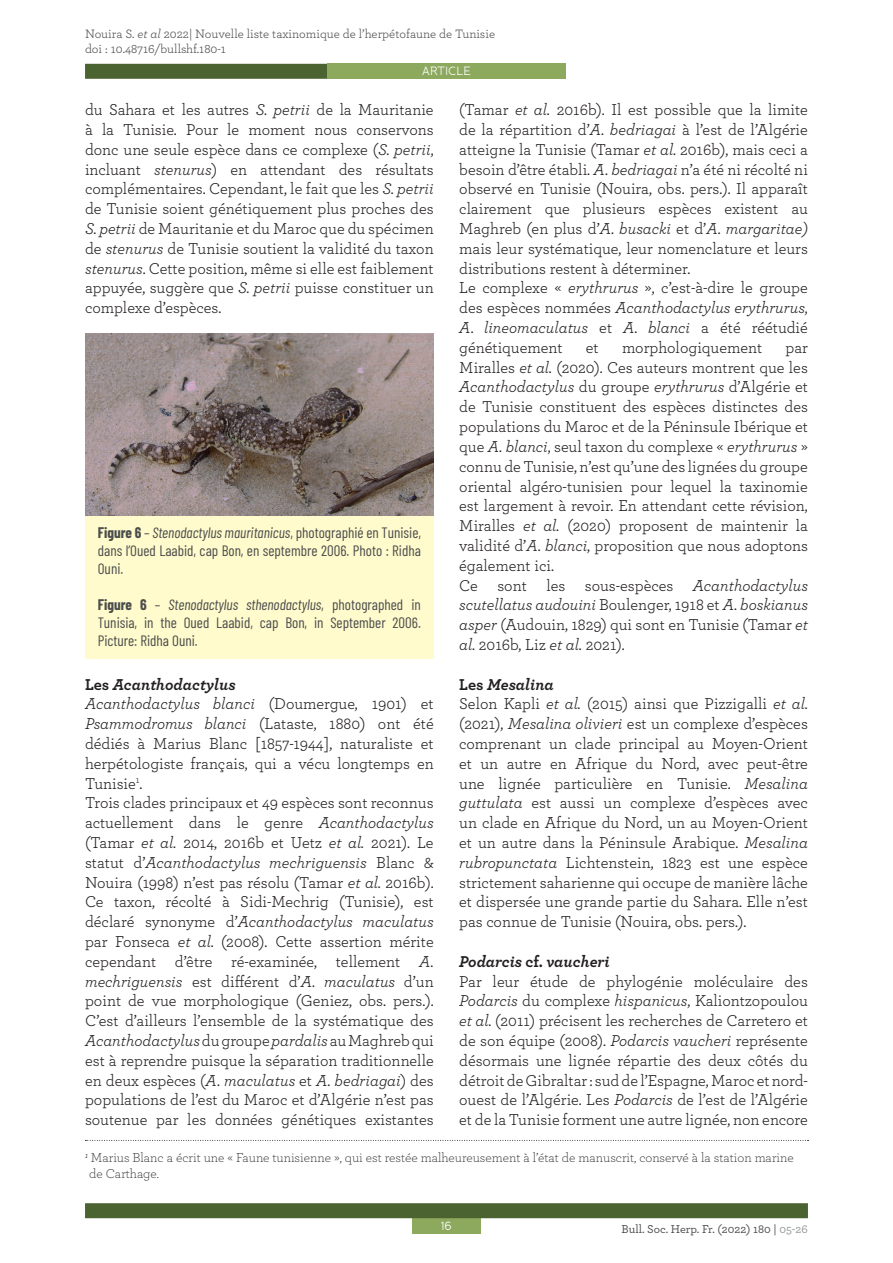
<style>
.page{position:relative;width:893px;height:1263px;background:#fff}
.page>*{position:absolute;margin:0;border:0;box-sizing:border-box;transform-origin:0 0}
.t1{font:16.5px/19.8px "Archer";color:#231f20}
.t2{font:15px/18px "Barlow Condensed";color:#4b4c4d;text-align:justify}
.t3{font:300 13.5px/16.2px "Archer";color:#231f20}
.t4{font:12.75px/15px "Archer";color:#4b4c4d}
.t5{font:500 12px "Archer";color:#4b4c4d}
.t6{font:12px "Banda";letter-spacing:-.01em;color:#fff}
.s1{font-style:italic}
.s2{font-weight:700}
.s3{font-weight:700;font-style:italic}
.s4{color:#939598}
</style>
<div class="page">
<div style="left:412px;top:1218px;width:68px;height:15px;background:#8da95e"></div>
<div style="left:85px;top:1203px;width:723px;height:15px;background:#4a6331"></div>
<div style="left:85px;top:64px;width:457px;height:15px;background:#4a6331"></div>
<div style="left:327px;top:64px;width:239px;height:15px;background:#8da95e"></div>
<svg style="left:85px;top:1140px;width:723px;height:1px"></svg>
<div style="left:85px;top:514px;width:349px;height:145px;background:#fffbcc"></div>
<img style="left:85px;top:334px;width:349px;height:182px">
<p class="t4" style="left:85px;top:26px;width:412px">Nouira S. <span class="s1">et al</span> 2022| Nouvelle liste taxinomique de l’herpétofaune de Tunisie doi : 10.48716/bullshf.180-1</p>
<p class="t6" style="left:422px;top:64px;width:51px">ARTICLE</p>
<p class="t1" style="left:459px;top:99px;width:350px">(Tamar <span class="s1">et al.</span> 2016b). Il est possible que la limite de la répartition d’<span class="s1">A. bedriagai</span> à l’est de l’Algérie atteigne la Tunisie (Tamar <span class="s1">et al.</span> 2016b), mais ceci a besoin d’être établi. <span class="s1">A. bedriagai</span> n’a été ni récolté ni observé en Tunisie (Nouira, obs. pers.). Il apparaît clairement que plusieurs espèces existent au Maghreb (en plus d’<span class="s1">A. busacki</span> et d’<span class="s1">A. margaritae) </span>mais leur systématique, leur nomenclature et leurs distributions restent à déterminer.<br>Le complexe « <span class="s1">erythrurus</span> », c’est-à-dire le groupe des espèces nommées <span class="s1">Acanthodactylus erythrurus</span>, <span class="s1">A. lineomaculatus</span> et <span class="s1">A. blanci</span> a été réétudié génétiquement</p>
<p class="t1" style="left:85px;top:99px;width:350px;text-align:justify">du Sahara et les autres <span class="s1">S. petrii</span> de la Mauritanie à la Tunisie. Pour le moment nous conservons donc une seule espèce dans ce complexe (<span class="s1">S. petrii</span>, incluant <span class="s1">stenurus</span>) en attendant des résultats complémentaires. Cependant, le fait que les <span class="s1">S. petrii </span>de Tunisie soient génétiquement plus proches des <span class="s1">S. petrii</span> de Mauritanie et du Maroc que du spécimen de <span class="s1">stenurus</span> de Tunisie soutient la validité du taxon <span class="s1">stenurus</span>. Cette position, même si elle est faiblement appuyée, suggère que <span class="s1">S. petrii</span> puisse constituer un complexe d’espèces.</p>
<p class="t1" style="left:586px;top:337px;width:14px">et</p>
<p class="t1" style="left:622px;top:337px;width:142px">morphologiquement</p>
<p class="t1" style="left:459px;top:337px;width:350px;text-indent:326px">par Miralles <span class="s1">et al.</span> (2020). Ces auteurs montrent que les <span class="s1">Acanthodactylus</span> du groupe <span class="s1">erythrurus</span> d’Algérie et de Tunisie constituent des espèces distinctes des populations du Maroc et de la Péninsule Ibérique et que <span class="s1">A. blanci</span>, seul taxon du complexe « <span class="s1">erythrurus</span> » connu de Tunisie, n’est qu’une des lignées du groupe oriental algéro-tunisien pour lequel la taxinomie est largement à revoir. En attendant cette révision, Miralles <span class="s1">et al.</span> (2020) proposent de maintenir la validité d’<span class="s1">A. blanci</span>, proposition que nous adoptons également ici.<br>Ce sont les sous-espèces <span class="s1">Acanthodactylus scutellatus audouini</span> Boulenger, 1918 et <span class="s1">A. boskianus asper</span> (Audouin, 1829) qui sont en Tunisie (Tamar <span class="s1">et al.</span> 2016b, Liz <span class="s1">et al.</span> 2021).</p>
<p class="t1" style="left:459px;top:673px;width:350px"><span class="s2">Les</span> <span class="s3">Mesalina<br></span>Selon Kapli <span class="s1">et al.</span> (2015) ainsi que Pizzigalli <span class="s1">et al. </span>(2021), <span class="s1">Mesalina olivieri</span> est un complexe d’espèces comprenant un clade principal au Moyen-Orient et un autre en Afrique du Nord, avec peut-être une lignée particulière en Tunisie. <span class="s1">Mesalina guttulata</span> est aussi un complexe d’espèces avec un clade en Afrique du Nord, un au Moyen-Orient et un autre dans la Péninsule Arabique. <span class="s1">Mesalina rubropunctata</span> Lichtenstein, 1823 est une espèce strictement saharienne qui occupe de manière lâche et dispersée une grande partie du Sahara. Elle n’est pas connue de Tunisie (Nouira, obs. pers.).</p>
<p class="t1" style="left:459px;top:950px;width:350px"><span class="s3">Podarcis</span> <span class="s2">cf.</span> <span class="s3">vaucheri<br></span>Par leur étude de phylogénie moléculaire des <span class="s1">Podarcis</span> du complexe <span class="s1">hispanicus</span>, Kaliontzopoulou <span class="s1">et al.</span> (2011) précisent les recherches de Carretero et de son équipe (2008). <span class="s1">Podarcis vaucheri</span> représente désormais une lignée répartie des deux côtés du détroit de Gibraltar : sud de l’Espagne, Maroc et nord&shy;ouest de l’Algérie. Les <span class="s1">Podarcis</span> de l’est de l’Algérie et de la Tunisie forment une autre lignée, non encore</p>
<p class="t3" style="left:89px;top:1149px;width:706px;text-indent:-4px"><sup>1</sup> Marius Blanc a écrit une « Faune tunisienne », qui est restée malheureusement à l’état de manuscrit, conservé à la station marine de Carthage.</p>
<p class="t2" style="left:98px;top:522px;width:325px"><span class="s2">Figure 6</span> – <span class="s1">Stenodactylus mauritanicus</span>, photographié en Tunisie, dans l’Oued Laabid, cap Bon, en septembre 2006. Photo : Ridha Ouni.</p>
<p class="t2" style="left:98px;top:594px;width:325px"><span class="s2">Figure 6</span> – <span class="s1">Stenodactylus sthenodactylus</span>, photographed in Tunisia, in the Oued Laabid, cap Bon, in September 2006.<br>Picture: Ridha Ouni.</p>
<p class="t1" style="left:85px;top:673px;width:350px"><span class="s2">Les</span> <span class="s3">Acanthodactylus<br></span><span class="s1">Acanthodactylus blanci</span> (Doumergue, 1901) et <span class="s1">Psammodromus blanci</span> (Lataste, 1880) ont été dédiés à Marius Blanc [1857-1944], naturaliste et herpétologiste français, qui a vécu longtemps en Tunisie<sup>1</sup>.<br>Trois clades principaux et 49 espèces sont reconnus actuellement dans le genre <span class="s1">Acanthodactylus </span>(Tamar <span class="s1">et al.</span> 2014, 2016b et Uetz <span class="s1">et al.</span> 2021). Le statut d’<span class="s1">Acanthodactylus mechriguensis</span> Blanc &amp; Nouira (1998) n’est pas résolu (Tamar <span class="s1">et al.</span> 2016b).<br>Ce taxon, récolté à Sidi-Mechrig (Tunisie), est déclaré synonyme d’<span class="s1">Acanthodactylus maculatus </span>par Fonseca <span class="s1">et al.</span> (2008). Cette assertion mérite cependant d’être ré-examinée, tellement <span class="s1">A. mechriguensis</span> est différent d’<span class="s1">A. maculatus</span> d’un point de vue morphologique (Geniez, obs. pers.).<br>C’est d’ailleurs l’ensemble de la systématique des <span class="s1">Acanthodactylus</span> du groupe <span class="s1">pardalis</span> au Maghreb qui est à reprendre puisque la séparation traditionnelle en deux espèces (<span class="s1">A. maculatus</span> et <span class="s1">A. bedriagai</span>) des populations de l’est du Maroc et d’Algérie n’est pas soutenue par les données génétiques existantes</p>
<p class="t6" style="left:441px;top:1218px;width:12px">16</p>
<p class="t5" style="left:622px;top:1220px;width:188px">Bull. Soc. Herp. Fr. (2022) 180 | <span class="s4">05-26</span></p>
</div>
